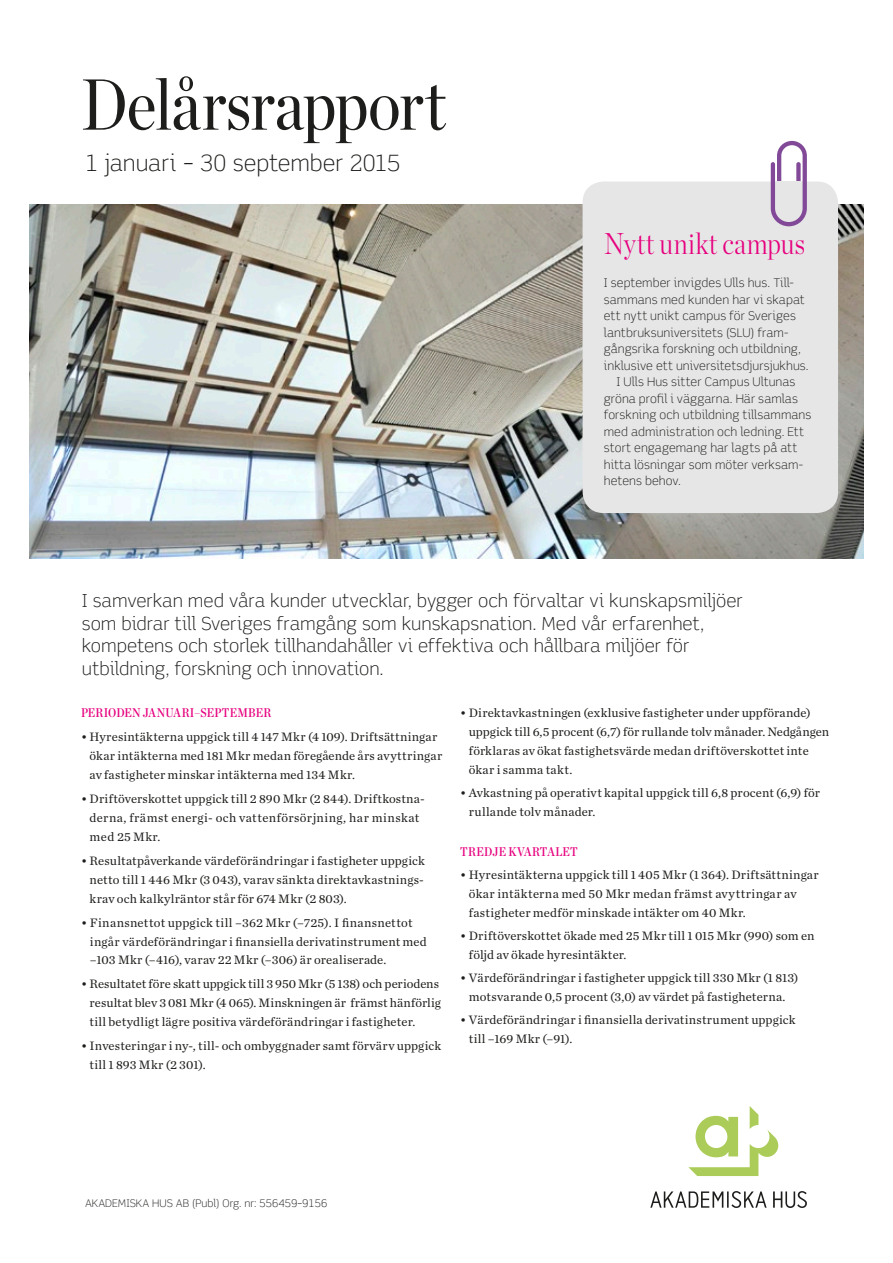
<style>
.page{position:relative;width:893px;height:1263px;background:#fff}
.page>*{position:absolute;margin:0;border:0;box-sizing:border-box;transform-origin:0 0}
.t1{font:72px "Chronicle Disp Cond";letter-spacing:-.01em;color:#1d1d1b}
.t2{font:300 30px "Chronicle Disp Cond";letter-spacing:.015em;color:#e6007e}
.t3{font:22.5px "Scene AH Light";letter-spacing:-.01em;color:#1d1d1b}
.t4{font:18px/22.5px "Scene AH Light";letter-spacing:-.005em;color:#1d1d1b}
.t5{font:12.75px/18.9px "Chronicle Text G1";letter-spacing:.015em;color:#1d1d1b}
.t6{font:12.75px "Chronicle Deck Cond Semi";letter-spacing:.015em;color:#e6007e}
.t7{font:12px "Scene AH Light";letter-spacing:.005em;color:#1d1d1b}
.t8{font:10.5px "Scene AH Light";color:#1d1d1b}
</style>
<div class="page">
<svg style="left:688px;top:1106px;width:90px;height:70px"></svg>
<svg style="left:773px;top:1191px;width:34px;height:17px"></svg>
<svg style="left:650px;top:1191px;width:117px;height:17px"></svg>
<img style="left:30px;top:205px;width:833px;height:353px">
<div style="left:583px;top:181px;width:255px;height:332px;background:#e6e6e6;border-radius:21px"></div>
<svg style="left:771px;top:141px;width:36px;height:85px"></svg>
<div style="left:776px;top:181px;width:25px;height:28px;background:#e6e6e6"></div>
<h1 class="t1" style="left:81px;top:49px;width:367px">Delårsrapport</h1>
<h3 class="t3" style="left:85px;top:149px;width:317px">1 januari – 30 september 2015</h3>
<h2 class="t2" style="left:604px;top:221px;width:203px">Nytt unikt campus</h2>
<p class="t7" style="left:604px;top:276px;width:192px">I september invigdes Ulls hus. Till-</p>
<p class="t7" style="left:604px;top:292px;width:202px">sammans med kunden har vi skapat</p>
<p class="t7" style="left:604px;top:309px;width:194px">ett nytt unikt campus för Sveriges</p>
<p class="t7" style="left:604px;top:325px;width:186px">lantbruksuniversitets (SLU) fram-</p>
<p class="t7" style="left:604px;top:342px;width:198px">gångsrika forskning och utbildning,</p>
<p class="t7" style="left:604px;top:358px;width:206px">inklusive ett universitetsdjursjukhus.</p>
<p class="t7" style="left:617px;top:375px;width:180px">I Ulls Hus sitter Campus Ultunas</p>
<p class="t7" style="left:604px;top:391px;width:196px">gröna profil i väggarna. Här samlas</p>
<p class="t7" style="left:604px;top:408px;width:209px">forskning och utbildning tillsammans</p>
<p class="t7" style="left:604px;top:424px;width:202px">med administration och ledning. Ett</p>
<p class="t7" style="left:604px;top:441px;width:195px">stort engagemang har lagts på att</p>
<p class="t7" style="left:604px;top:457px;width:201px">hitta lösningar som möter verksam-</p>
<p class="t7" style="left:604px;top:474px;width:79px">hetens behov.</p>
<p class="t4" style="left:82px;top:590px;width:662px">I samverkan med våra kunder utvecklar, bygger och förvaltar vi kunskapsmiljöer som bidrar till Sveriges framgång som kunskapsnation. Med vår erfarenhet, kompetens och storlek tillhandahåller vi effektiva och hållbara miljöer för utbildning, forskning och innovation.</p>
<p class="t6" style="left:81px;top:703px;width:192px">PERIODEN JANUARI–SEPTEMBER</p>
<p class="t5" style="left:90px;top:727px;width:354px;text-indent:-9px">• Hyresintäkterna uppgick till 4 147 Mkr (4 109). Driftsättningar ökar intäkterna med 181 Mkr medan föregående års avyttringar av fastigheter minskar intäkterna med 134 Mkr.</p>
<p class="t5" style="left:90px;top:788px;width:337px;text-indent:-9px">• Driftöverskottet uppgick till 2 890 Mkr (2 844). Driftkostna&shy;derna, främst energi- och vattenförsörjning, har minskat med 25 Mkr.</p>
<p class="t5" style="left:90px;top:850px;width:337px;text-align:justify;text-indent:-9px">• Resultatpåverkande värdeförändringar i fastigheter uppgick netto till 1 446 Mkr (3 043), varav sänkta direktavkastnings&shy;krav och kalkylräntor står för 674 Mkr (2 803).</p>
<p class="t5" style="left:90px;top:912px;width:338px;text-indent:-9px">• Finansnettot uppgick till –362 Mkr (–725). I finansnettot ingår värdeförändringar i finansiella derivatinstrument med –103 Mkr (–416), varav 22 Mkr (–306) är orealiserade.</p>
<p class="t5" style="left:90px;top:974px;width:353px;text-indent:-9px">• Resultatet före skatt uppgick till 3 950 Mkr (5 138) och periodens resultat blev 3 081 Mkr (4 065). Minskningen är främst hänförlig till betydligt lägre positiva värdeförändringar i fastigheter.</p>
<p class="t5" style="left:90px;top:1036px;width:353px;text-indent:-9px">• Investeringar i ny-, till- och ombyggnader samt förvärv uppgick till 1 893 Mkr (2 301).</p>
<p class="t5" style="left:469px;top:703px;width:362px;text-indent:-9px">• Direktavkastningen (exklusive fastigheter under uppförande) uppgick till 6,5 procent (6,7) för rullande tolv månader. Nedgången förklaras av ökat fastighetsvärde medan driftöverskottet inte ökar i samma takt.</p>
<p class="t5" style="left:469px;top:783px;width:353px;text-indent:-9px">• Avkastning på operativt kapital uppgick till 6,8 procent (6,9) för rullande tolv månader.</p>
<p class="t6" style="left:460px;top:841px;width:119px">TREDJE KVARTALET</p>
<p class="t5" style="left:469px;top:864px;width:351px;text-indent:-9px">• Hyresintäkterna uppgick till 1 405 Mkr (1 364). Driftsättningar ökar intäkterna med 50 Mkr medan främst avyttringar av fastigheter medför minskade intäkter om 40 Mkr.</p>
<p class="t5" style="left:469px;top:925px;width:347px;text-indent:-9px">• Driftöverskottet ökade med 25 Mkr till 1 015 Mkr (990) som en följd av ökade hyresintäkter.</p>
<p class="t5" style="left:460px;top:967px;width:340px;text-align:center">• Värdeförändringar i fastigheter uppgick till 330 Mkr (1 813) motsvarande 0,5 procent (3,0) av värdet på fastigheterna.</p>
<p class="t5" style="left:469px;top:1009px;width:328px;line-height:19.5px;text-indent:-9px">• Värdeförändringar i finansiella derivatinstrument uppgick till –169 Mkr (–91).</p>
<p class="t8" style="left:85px;top:1197px;width:244px">AKADEMISKA HUS AB (Publ) Org. nr: 556459–9156</p>
</div>
